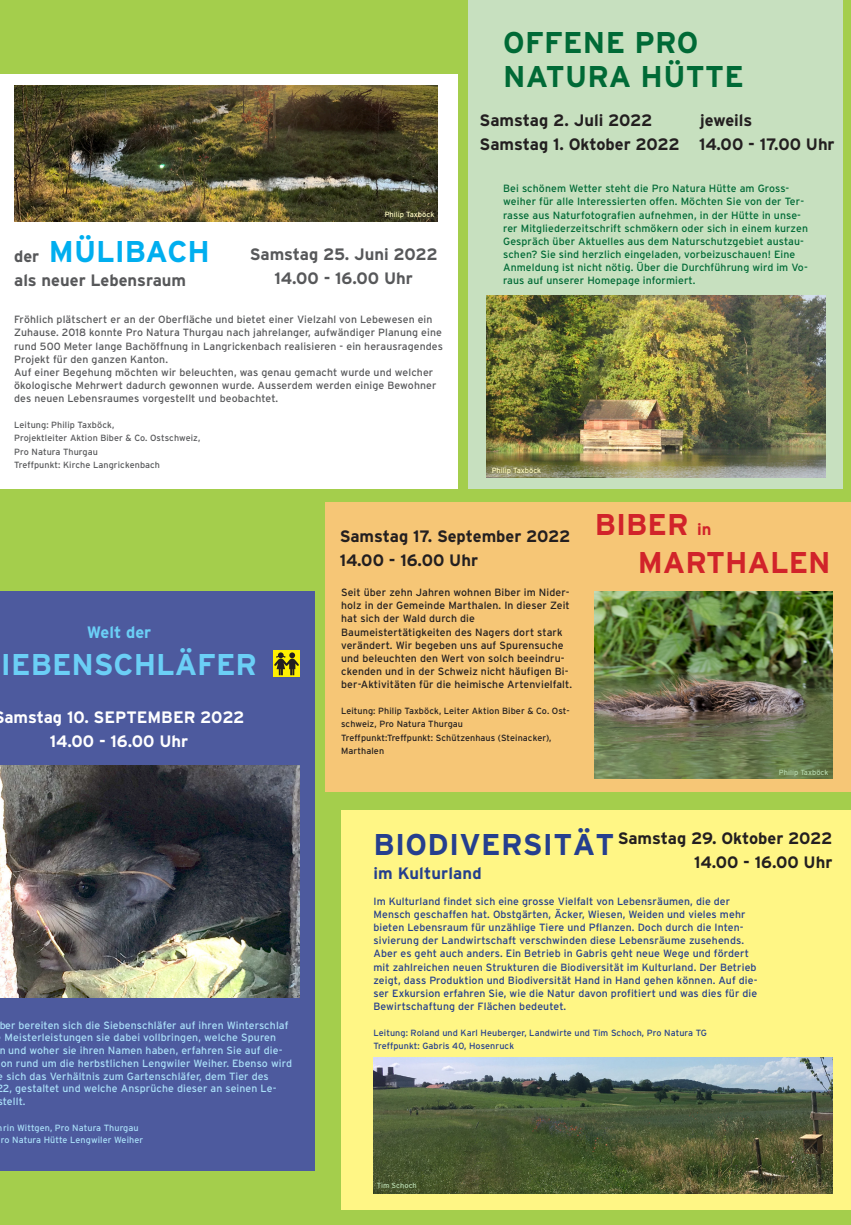
<style>
.page{position:relative;width:851px;height:1225px;background:#fff}
.page>*{position:absolute;margin:0;border:0;box-sizing:border-box;transform-origin:0 0}
._02_Lead{font:700 30px "Interstate";letter-spacing:.01em;color:#006a36}
._01_Haupttitel{font:700 30px "Interstate";color:#d1232a}
.t1{font:700 30px "Interstate";color:#6bcff6}
._02_Lead-2{font:700 30px "Interstate";letter-spacing:.01em;color:#253f8e}
._01_Haupttitel-2{font:700 30px "Interstate";color:#00aeef}
._01_Haupttitel-3{font:700 16.5px "Interstate";color:#231f20}
._01_Haupttitel-4{font:700 16.5px "Interstate";color:#57585a}
.t2{font:700 16.5px/24px "Interstate";color:#fff}
._02_Lead-3{font:700 16.5px "Interstate";letter-spacing:.01em;color:#253f8e}
.t3{font:700 16.5px "Interstate";color:#6bcff6}
._02_Lead-4{font:10.5px/13.2px "Interstate";letter-spacing:.01em;color:#253f8e}
._02_Lead-5{font:10.5px/13.2px "Interstate";letter-spacing:.01em;color:#57585a}
._02_Lead-6{font:10.5px/13.2px "Interstate";letter-spacing:.01em;color:#006a36}
.t4{font:10.5px "Interstate";letter-spacing:.01em;color:#aae0f9}
._02_Lead-7{font:10.5px/13.2px "Interstate";letter-spacing:.01em;color:#231f20;text-align:justify}
._02_Lead-8{font:9px/13.2px "Interstate";letter-spacing:.01em;color:#231f20}
._02_Lead-9{font:9px "Interstate";letter-spacing:.01em;color:#57585a}
._02_Lead-10{font:9px "Interstate";letter-spacing:.01em;color:#253f8e}
.t5{font:9px/12.8px "Interstate";letter-spacing:.01em;color:#aae0f9;text-align:center}
._05_Bildlegende{font:7.5px "Interstate";color:#fffac1}
._05_Bildlegende-2{font:7.5px "Interstate";color:#b5d7ac}
.s1{font-size:16.5px;color:#57585a}
.s2{font-size:16.5px}
</style>
<div class="page">
<div style="left:0;top:0;width:850px;height:1225px;background:#a4ce4c"></div>
<div style="left:468px;top:0;width:375px;height:488px;background:#c7e0bf"></div>
<div style="left:0;top:74px;width:458px;height:414px;background:#fff"></div>
<img style="left:14px;top:85px;width:424px;height:136px">
<div style="left:0;top:591px;width:315px;height:579px;background:#4d5a9e"></div>
<div style="left:326px;top:503px;width:524px;height:289px;background:#f6c676"></div>
<div style="left:341px;top:810px;width:509px;height:400px;background:#fff685"></div>
<img style="left:0;top:765px;width:300px;height:232px">
<img style="left:594px;top:591px;width:238px;height:188px">
<svg style="left:273px;top:650px;width:27px;height:27px"></svg>
<svg style="left:274px;top:652px;width:25px;height:23px"></svg>
<img style="left:373px;top:1057px;width:459px;height:136px">
<img style="left:487px;top:296px;width:338px;height:181px">
<p class="_02_Lead" style="left:503px;top:24px;width:197px">OFFENE PRO</p>
<p class="_02_Lead" style="left:503px;top:58px;width:242px">NATURA HÜTTE</p>
<p class="_01_Haupttitel-2" style="left:14px;top:233px;width:197px"><span class="s1">der</span> MÜLIBACH</p>
<p class="_01_Haupttitel-4" style="left:14px;top:270px;width:173px">als neuer Lebensraum</p>
<p class="_05_Bildlegende" style="left:384px;top:210px;width:51px">Philip Taxböck</p>
<p class="_01_Haupttitel-4" style="left:250px;top:244px;width:189px">Samstag 25. Juni 2022</p>
<p class="_01_Haupttitel-4" style="left:274px;top:268px;width:140px">14.00 - 16.00 Uhr</p>
<p class="_02_Lead-5" style="left:14px;top:313px;width:430px">Fröhlich plätschert er an der Oberfläche und bietet einer Vielzahl von Lebewesen ein Zuhause. 2018 konnte Pro Natura Thurgau nach jahrelanger, aufwändiger Planung eine rund 500 Meter lange Bachöffnung in Langrickenbach realisieren - ein herausragendes Projekt für den ganzen Kanton.</p>
<p class="_02_Lead-5" style="left:14px;top:365px;width:424px">Auf einer Begehung möchten wir beleuchten, was genau gemacht wurde und welcher ökologische Mehrwert dadurch gewonnen wurde. Ausserdem werden einige Bewohner des neuen Lebensraumes vorgestellt und beobachtet.</p>
<p class="_02_Lead-9" style="left:14px;top:419px;width:102px">Leitung: Philip Taxböck,</p>
<p class="_02_Lead-9" style="left:14px;top:433px;width:188px">Projektleiter Aktion Biber &amp; Co. Ostschweiz,</p>
<p class="_02_Lead-9" style="left:14px;top:446px;width:85px">Pro Natura Thurgau</p>
<p class="_02_Lead-9" style="left:14px;top:459px;width:147px">Treffpunkt: Kirche Langrickenbach</p>
<p class="_01_Haupttitel-3" style="left:479px;top:111px;width:174px">Samstag 2. Juli 2022</p>
<p class="_01_Haupttitel-3" style="left:700px;top:111px;width:54px">jeweils</p>
<p class="_01_Haupttitel-3" style="left:479px;top:135px;width:356px">Samstag 1. Oktober 2022 14.00 - 17.00 Uhr</p>
<p class="_02_Lead-6" style="left:503px;top:182px;width:306px">Bei schönem Wetter steht die Pro Natura Hütte am Gross&shy;weiher für alle Interessierten offen. Möchten Sie von der Ter&shy;rasse aus Naturfotografien aufnehmen, in der Hütte in unse&shy;rer Mitgliederzeitschrift schmökern oder sich in einem kurzen Gespräch über Aktuelles aus dem Naturschutzgebiet austau&shy;schen? Sie sind herzlich eingeladen, vorbeizuschauen! Eine Anmeldung ist nicht nötig. Über die Durchführung wird im Vo&shy;raus auf unserer Homepage informiert.</p>
<p class="_05_Bildlegende" style="left:491px;top:466px;width:51px">Philip Taxböck</p>
<h2 class="t3" style="left:87px;top:622px;width:66px">Welt der</h2>
<h1 class="t1" style="left:1px;top:646px;width:257px">IEBENSCHLÄFER</h1>
<h2 class="t2" style="left:50px;top:705px;width:196px;text-indent:-45px">amstag 10. SEPTEMBER 2022<br>14.00 - 16.00 Uhr</h2>
<p class="t4" style="left:-1px;top:1018px;width:291px">ber bereiten sich die Siebenschläfer auf ihren Winterschlaf</p>
<p class="t4" style="left:5px;top:1031px;width:273px">Meisterleistungen sie dabei vollbringen, welche Spuren</p>
<p class="t4" style="left:-1px;top:1044px;width:285px">n und woher sie ihren Namen haben, erfahren Sie auf die-</p>
<p class="t4" style="left:1px;top:1056px;width:292px">on rund um die herbstlichen Lengwiler Weiher. Ebenso wird</p>
<p class="t4" style="left:-2px;top:1069px;width:272px">e sich das Verhältnis zum Gartenschläfer, dem Tier des</p>
<p class="t4" style="left:3px;top:1082px;width:275px">2, gestaltet und welche Ansprüche dieser an seinen Le-</p>
<p class="t4" style="left:-2px;top:1095px;width:29px">stellt.</p>
<p class="t5" style="left:-2px;top:1121px;width:147px">hrin Wittgen, Pro Natura Thurgau ro Natura Hütte Lengwiler Weiher</p>
<p class="_01_Haupttitel-3" style="left:339px;top:526px;width:232px">Samstag 17. September 2022</p>
<p class="_01_Haupttitel-3" style="left:339px;top:550px;width:140px">14.00 - 16.00 Uhr</p>
<p class="_02_Lead-7" style="left:341px;top:586px;width:230px">Seit über zehn Jahren wohnen Biber im Nider&shy;holz in der Gemeinde Marthalen. In dieser Zeit hat sich der Wald durch die</p>
<p class="_02_Lead-7" style="left:341px;top:625px;width:232px;text-align:left">Baumeistertätigkeiten des Nagers dort stark verändert. Wir begeben uns auf Spurensuche und beleuchten den Wert von solch beeindru&shy;ckenden und in der Schweiz nicht häufigen Bi&shy;ber-Aktivitäten für die heimische Artenvielfalt.</p>
<p class="_02_Lead-8" style="left:341px;top:704px;width:230px">Leitung: Philip Taxböck, Leiter Aktion Biber &amp; Co. Ost&shy;schweiz, Pro Natura Thurgau</p>
<p class="_02_Lead-8" style="left:341px;top:730px;width:212px">Treffpunkt:Treffpunkt: Schützenhaus (Steinacker),<br>Marthalen</p>
<p class="_01_Haupttitel" style="left:594px;top:506px;width:118px">BIBER <span class="s2">in</span></p>
<p class="_01_Haupttitel" style="left:637px;top:544px;width:194px">MARTHALEN</p>
<p class="_05_Bildlegende-2" style="left:778px;top:767px;width:51px">Philip Taxböck</p>
<p class="_02_Lead-2" style="left:373px;top:826px;width:242px">BIODIVERSITÄT</p>
<p class="_02_Lead-3" style="left:373px;top:862px;width:110px">im Kulturland</p>
<p class="_02_Lead-4" style="left:373px;top:894px;width:385px">Im Kulturland findet sich eine grosse Vielfalt von Lebensräumen, die der Mensch geschaffen hat. Obstgärten, Äcker, Wiesen, Weiden und vieles mehr bieten Lebensraum für unzählige Tiere und Pflanzen. Doch durch die Inten&shy;sivierung der Landwirtschaft verschwinden diese Lebensräume zusehends.<br>Aber es geht auch anders. Ein Betrieb in Gabris geht neue Wege und fördert mit zahlreichen neuen Strukturen die Biodiversität im Kulturland. Der Betrieb zeigt, dass Produktion und Biodiversität Hand in Hand gehen können. Auf die&shy;ser Exkursion erfahren Sie, wie die Natur davon profitiert und was dies für die Bewirtschaftung der Flächen bedeutet.</p>
<p class="_02_Lead-10" style="left:373px;top:1027px;width:335px">Leitung: Roland und Karl Heuberger, Landwirte und Tim Schoch, Pro Natura TG</p>
<p class="_02_Lead-10" style="left:373px;top:1040px;width:142px">Treffpunkt: Gabris 40, Hosenruck</p>
<p class="_01_Haupttitel-3" style="left:617px;top:828px;width:216px">Samstag 29. Oktober 2022</p>
<p class="_01_Haupttitel-3" style="left:694px;top:852px;width:140px">14.00 - 16.00 Uhr</p>
<p class="_05_Bildlegende-2" style="left:376px;top:1180px;width:42px">Tim Schoch</p>
</div>
